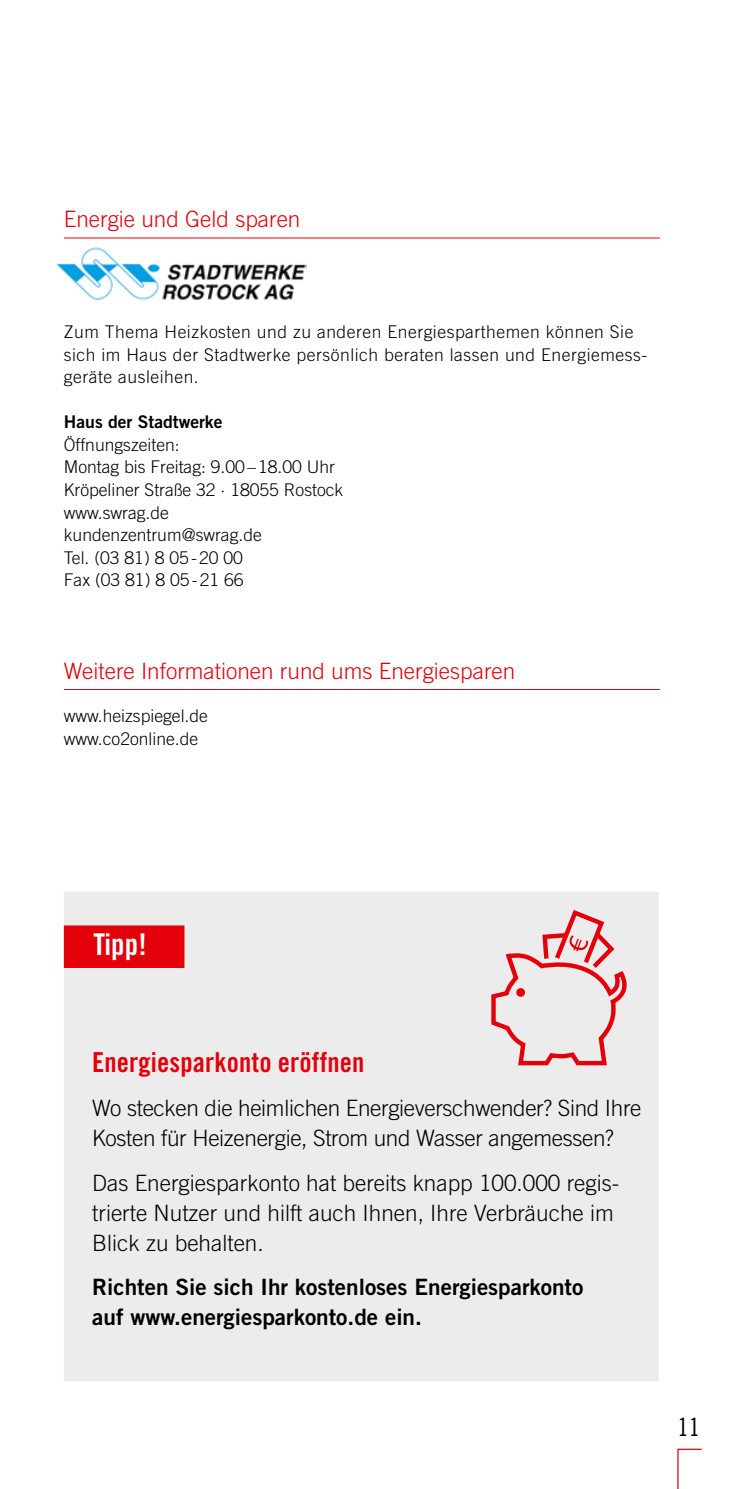
<style>
.page{position:relative;width:745px;height:1489px;background:#fff}
.page>*{position:absolute;margin:0;border:0;box-sizing:border-box;transform-origin:0 0}
.t1{font:30px "Trade Gothic LT Std Bd Cn 20";color:#fff}
.t2{font:27.5px "Trade Gothic LT Std Bd Cn 20";letter-spacing:.005em;color:#e3000b}
.t3{font:25px "Trade Gothic LT Std Cn 18";color:#000}
.t4{font:300 22.5px/30px "Trade Gothic LT Std";color:#000}
.t5{font:22.5px/30px "Trade Gothic LT Std Bd 2";color:#000}
.t6{font:300 22.5px "Trade Gothic LT Std";color:#e3000b}
.t7{font:300 17.5px/22.5px "Trade Gothic LT Std";color:#000}
.t8{font:300 17.5px/22.5px "Trade Gothic LT Std";letter-spacing:.03em;color:#000}
.t9{font:17.5px "Trade Gothic LT Std Bd 2";color:#000}
</style>
<div class="page">
<svg style="left:677px;top:1448px;width:25px;height:40px"></svg>
<hr style="left:64px;top:237px;width:595px;height:1px;background:#e3000b">
<hr style="left:64px;top:689px;width:595px;height:1px;background:#e3000b">
<div style="left:63px;top:891px;width:595px;height:490px;background:#ececec"></div>
<div style="left:64px;top:926px;width:120px;height:41px;background:#e3000b"></div>
<div style="left:64px;top:925px;width:120px;height:42px;border:1px solid #e3000b"></div>
<svg style="left:491px;top:910px;width:136px;height:156px"></svg>
<img style="left:56px;top:247px;width:250px;height:53px">
<p class="t6" style="left:64px;top:206px;width:238px">Energie und Geld sparen</p>
<p class="t8" style="left:64px;top:321px;width:584px">Zum Thema Heizkosten und zu anderen Energiesparthemen können Sie sich im Haus der Stadtwerke persönlich beraten lassen und Energiemess&shy;geräte ausleihen.</p>
<p class="t9" style="left:64px;top:411px;width:160px">Haus der Stadtwerke</p>
<p class="t7" style="left:64px;top:433px;width:281px">Öffnungszeiten:<br>Montag bis Freitag: 9.00–18.00 Uhr<br>Kröpeliner Straße 32 · 18055 Rostock www.swrag.de kundenzentrum@swrag.de<br>Tel. (03 81) 8 05-20 00<br>Fax (03 81) 8 05-21 66</p>
<p class="t6" style="left:64px;top:657px;width:452px">Weitere Informationen rund ums Energiesparen</p>
<p class="t7" style="left:64px;top:704px;width:145px">www.heizspiegel.de www.co2online.de</p>
<h1 class="t1" style="left:93px;top:926px;width:55px">Tipp!</h1>
<p class="t2" style="left:92px;top:1045px;width:273px">Energiesparkonto eröffnen</p>
<p class="t4" style="left:92px;top:1092px;width:550px">Wo stecken die heimlichen Energieverschwender? Sind Ihre<br>Kosten für Heizenergie, Strom und Wasser angemessen?</p>
<p class="t4" style="left:92px;top:1167px;width:528px">Das Energiesparkonto hat bereits knapp 100.000 regis&shy;trierte Nutzer und hilft auch Ihnen, Ihre Verbräuche im<br>Blick zu behalten.</p>
<p class="t5" style="left:92px;top:1271px;width:492px">Richten Sie sich Ihr kostenloses Energiesparkonto auf www.energiesparkonto.de ein.</p>
<p class="t3" style="left:677px;top:1412px;width:24px">11</p>
</div>
